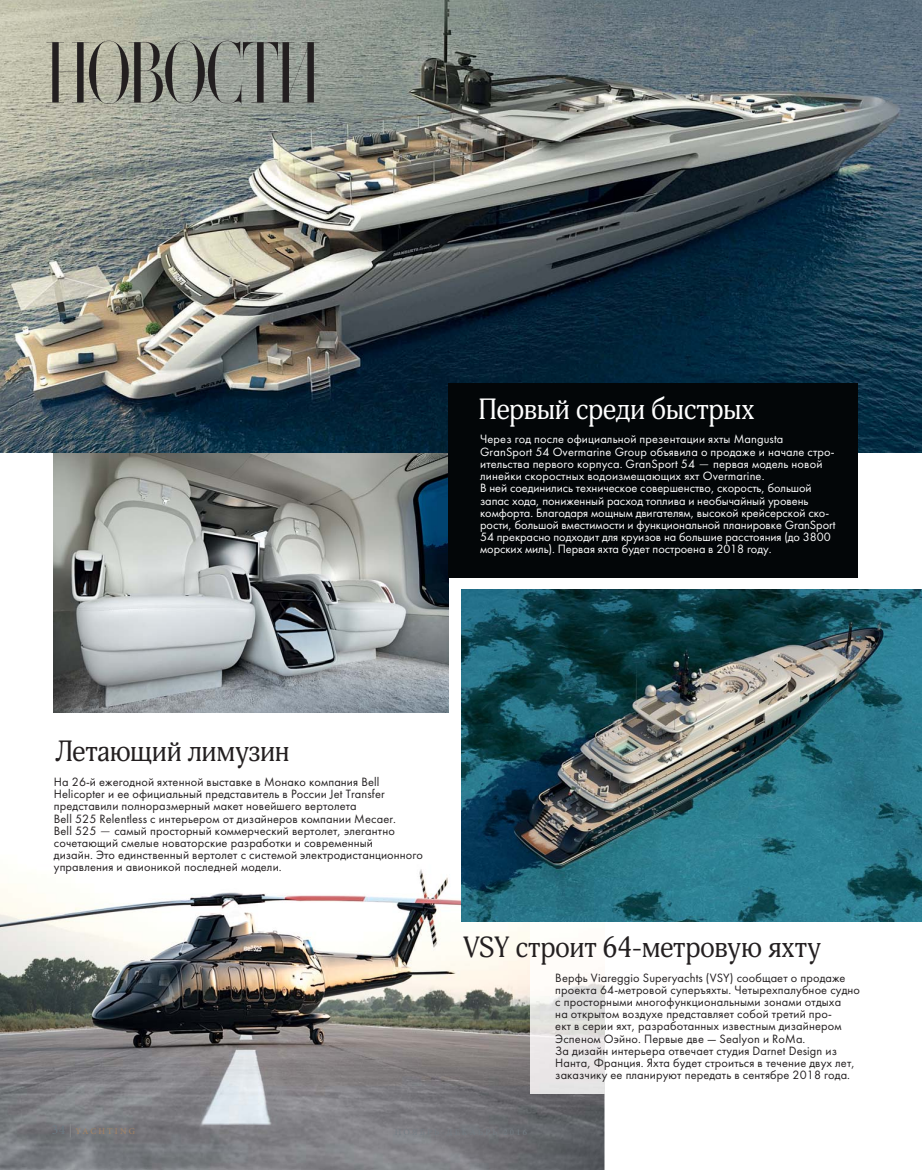
<style>
.page{position:relative;width:922px;height:1170px;background:#fff}
.page>*{position:absolute;margin:0;border:0;box-sizing:border-box;transform-origin:0 0}
.t1{font:300 85.25px "Didot R Extra";letter-spacing:-.07em;color:#231f20;scale:.7 1}
.t2{font:28.75px "Adonis C";letter-spacing:-.01em;color:#231f20}
.t3{font:28.75px "Adonis C";letter-spacing:-.015em;color:#fff}
.t4{font:12.5px/12.2px "Futura";letter-spacing:.01em;color:#231f20}
.t5{font:12.5px/12.2px "Futura";letter-spacing:-.005em;color:#fff}
.t6{font:8.75px "Minion Pro";letter-spacing:.25em;color:#a58361}
.s1{font-family:"Garamond Narrow Book ITC";font-style:italic}
.s2{font-size:13.75px;color:#6b7b84}
.s3{font-size:13.75px;color:#8a8c8e}
</style>
<div class="page">
<img style="left:0;top:643px;width:604px;height:526px">
<img style="left:53px;top:452px;width:395px;height:260px">
<img style="left:0;top:0;width:921px;height:452px">
<div style="left:448px;top:383px;width:409px;height:195px;background:#030608"></div>
<img style="left:530px;top:921px;width:74px;height:172px">
<img style="left:461px;top:590px;width:460px;height:331px">
<h1 class="t1" style="left:44px;top:32px;width:398px">НОВОСТИ</h1>
<h2 class="t3" style="left:478px;top:398px;width:277px">Первый среди быстрых</h2>
<p class="t5" style="left:480px;top:434px;width:356px">Через год после официальной презентации яхты Mangusta GranSport 54 Overmarine Group объявила о продаже и начале стро&shy;ительства первого корпуса. GranSport 54 <span class="s1">—</span> первая модель новой линейки скоростных водоизмещающих яхт Overmarine.<br>В ней соединились техническое совершенство, скорость, большой запас хода, пониженный расход топлива и необычайный уровень комфорта. Благодаря мощным двигателям, высокой крейсерской ско&shy;рости, большой вместимости и функциональной планировке GranSport 54 прекрасно подходит для круизов на большие расстояния (до 3800 морских миль). Первая яхта будет построена в 2018 году.</p>
<h2 class="t2" style="left:55px;top:740px;width:236px">Летающий лимузин</h2>
<p class="t4" style="left:54px;top:776px;width:370px">На 26-й ежегодной яхтенной выставке в Монако компания Bell Helicopter и ее официальный представитель в России Jet Transfer представили полноразмерный макет новейшего вертолета<br>Bell 525 Relentless с интерьером от дизайнеров компании Mecaer.<br>Bell 525 <span class="s1">—</span> самый просторный коммерческий вертолет, элегантно сочетающий смелые новаторские разработки и современный<br>дизайн. Это единственный вертолет с системой электродистанционного управления и авионикой последней модели.</p>
<p class="t6" style="left:52px;top:1127px;width:85px"><span class="s2">34</span> <span class="s3">|</span> YACHTING</p>
<h2 class="t2" style="left:462px;top:936px;width:359px">VSY cтроит 64-метровую яхту</h2>
<p class="t4" style="left:555px;top:972px;width:306px">Верфь Viareggio Superyachts (VSY) сообщает о продаже проекта 64-метровой суперъяхты. Четырехпалубное судно с просторными многофункциональными зонами отдыха<br>на открытом воздухе представляет собой третий про-<br>ект в серии яхт, разработанных известным дизайнером Эспеном Оэйно. Первые две — Sealyon и RoMa.<br>За дизайн интерьера отвечает студия Darnet Design из Нанта, Франция. Яхта будет строиться в течение двух лет, заказчику ее планируют передать в сентябре 2018 года.</p>
</div>
